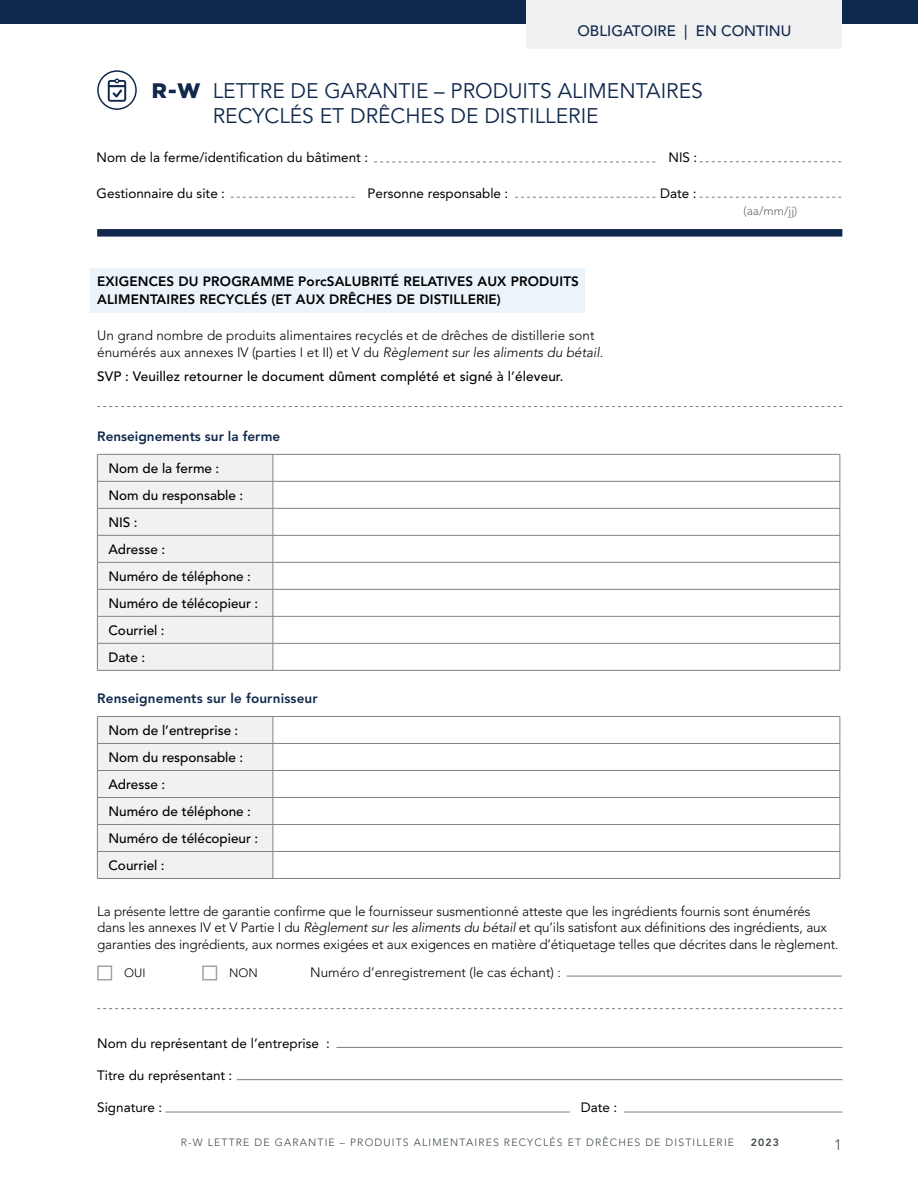
<style>
.page{position:relative;width:918px;height:1188px;background:#fff}
.page>*{position:absolute;margin:0;border:0;box-sizing:border-box;transform-origin:0 0}
.t1{font:21px/25.2px "Avenir LT Pro";color:#10284c}
.t2{font:500 15px "Avenir LT Pro";color:#10284c}
.t3{font:300 15px "Avenir LT Pro";color:#3f494d}
.t4{font:300 13.5px/16.5px "Avenir LT Pro";letter-spacing:-.01em;color:#000}
.t5{font:500 13.5px/27px "Avenir LT Pro";color:#000}
.t6{font:13.5px "Avenir LT Pro";color:#000}
.t7{font:800 13.5px/18px "Avenir LT Pro";letter-spacing:.01em;color:#000}
.t8{font:800 13.5px "Avenir LT Pro";letter-spacing:.01em;color:#10284c}
.t9{font:300 12px "Avenir LT Pro";color:#636466}
.t10{font:300 12px "Avenir LT Pro";color:#000}
.t11{font:300 10.5px "Avenir LT Pro";letter-spacing:.11em;color:#3f494d}
.t12{font:800 10.5px "Avenir LT Pro";color:#3f494d}
.s1{font-family:"Gotham";font-weight:900}
.s2{font-style:italic}
</style>
<div class="page">
<div style="left:0;top:0;width:918px;height:24px;background:#10284c"></div>
<svg style="left:374px;top:162px;width:281px;height:1px"></svg>
<svg style="left:231px;top:197px;width:123px;height:1px"></svg>
<svg style="left:700px;top:161px;width:141px;height:1px"></svg>
<svg style="left:700px;top:197px;width:141px;height:1px"></svg>
<svg style="left:515px;top:197px;width:140px;height:1px"></svg>
<div style="left:97px;top:229px;width:745px;height:8px;background:#10284c"></div>
<div style="left:90px;top:268px;width:495px;height:45px;background:#ebf4fb"></div>
<svg style="left:97px;top:406px;width:745px;height:1px"></svg>
<svg style="left:97px;top:1008px;width:745px;height:1px"></svg>
<hr style="left:273px;top:454px;width:567px;height:1px;background:#808285">
<div style="left:97px;top:454px;width:177px;height:216px;background:#f1f1f2"></div>
<svg style="left:840px;top:455px;width:1px;height:215px"></svg>
<hr style="left:97px;top:481px;width:176px;height:1px;background:#808285">
<hr style="left:273px;top:481px;width:567px;height:1px;background:#808285">
<hr style="left:97px;top:508px;width:176px;height:1px;background:#808285">
<hr style="left:273px;top:508px;width:567px;height:1px;background:#808285">
<hr style="left:97px;top:535px;width:176px;height:1px;background:#808285">
<hr style="left:273px;top:535px;width:567px;height:1px;background:#808285">
<hr style="left:97px;top:562px;width:176px;height:1px;background:#808285">
<hr style="left:273px;top:562px;width:567px;height:1px;background:#808285">
<hr style="left:97px;top:589px;width:176px;height:1px;background:#808285">
<hr style="left:273px;top:589px;width:567px;height:1px;background:#808285">
<hr style="left:97px;top:616px;width:176px;height:1px;background:#808285">
<hr style="left:273px;top:616px;width:567px;height:1px;background:#808285">
<hr style="left:97px;top:643px;width:176px;height:1px;background:#808285">
<hr style="left:97px;top:670px;width:176px;height:1px;background:#808285">
<hr style="left:273px;top:643px;width:567px;height:1px;background:#808285">
<hr style="left:273px;top:670px;width:567px;height:1px;background:#808285">
<hr style="left:273px;top:716px;width:567px;height:1px;background:#808285">
<div style="left:97px;top:716px;width:177px;height:162px;background:#f1f1f2"></div>
<svg style="left:840px;top:717px;width:1px;height:161px"></svg>
<hr style="left:97px;top:743px;width:176px;height:1px;background:#808285">
<hr style="left:273px;top:743px;width:567px;height:1px;background:#808285">
<hr style="left:97px;top:770px;width:176px;height:1px;background:#808285">
<hr style="left:273px;top:770px;width:567px;height:1px;background:#808285">
<hr style="left:97px;top:797px;width:176px;height:1px;background:#808285">
<hr style="left:273px;top:797px;width:567px;height:1px;background:#808285">
<hr style="left:97px;top:824px;width:176px;height:1px;background:#808285">
<hr style="left:273px;top:824px;width:567px;height:1px;background:#808285">
<hr style="left:97px;top:851px;width:176px;height:1px;background:#808285">
<hr style="left:97px;top:878px;width:176px;height:1px;background:#808285">
<hr style="left:273px;top:851px;width:567px;height:1px;background:#808285">
<hr style="left:273px;top:878px;width:567px;height:1px;background:#808285">
<div style="left:97px;top:965px;width:15px;height:15px;border:2px solid #a0a2a4"></div>
<div style="left:202px;top:965px;width:15px;height:15px;border:2px solid #a0a2a4"></div>
<hr style="left:336px;top:1047px;width:506px;height:1px;background:#7a7c80">
<hr style="left:237px;top:1079px;width:605px;height:1px;background:#7a7c80">
<hr style="left:166px;top:1112px;width:404px;height:1px;background:#7a7c80">
<hr style="left:624px;top:1112px;width:218px;height:1px;background:#7a7c80">
<hr style="left:567px;top:976px;width:275px;height:1px;background:#7a7c80">
<svg style="left:108px;top:78px;width:18px;height:24px"></svg>
<div style="left:97px;top:70px;width:40px;height:40px;border:2px solid #10284c;border-radius:50%"></div>
<div style="left:526px;top:0;width:316px;height:49px;background:#f1f1f2"></div>
<p class="t2" style="left:578px;top:22px;width:215px">OBLIGATOIRE | EN CONTINU</p>
<h1 class="t1" style="left:213px;top:79px;width:492px;text-indent:-61px"><span class="s1">R-W</span> LETTRE DE GARANTIE – PRODUITS ALIMENTAIRES<br>RECYCLÉS ET DRÊCHES DE DISTILLERIE</h1>
<p class="t6" style="left:97px;top:149px;width:273px">Nom de la ferme/identification du bâtiment :</p>
<p class="t6" style="left:97px;top:185px;width:130px">Gestionnaire du site :</p>
<p class="t6" style="left:669px;top:149px;width:30px">NIS :</p>
<p class="t6" style="left:368px;top:185px;width:142px">Personne responsable :</p>
<p class="t6" style="left:660px;top:185px;width:38px">Date :</p>
<p class="t7" style="left:97px;top:273px;width:483px">EXIGENCES DU PROGRAMME PorcSALUBRITÉ RELATIVES AUX PRODUITS<br>ALIMENTAIRES RECYCLÉS (ET AUX DRÊCHES DE DISTILLERIE)</p>
<p class="t4" style="left:97px;top:327px;width:508px">Un grand nombre de produits alimentaires recyclés et de drêches de distillerie sont énumérés aux annexes IV (parties I et II) et V du <span class="s2">Règlement sur les aliments du bétail.</span></p>
<p class="t5" style="left:97px;top:363px;width:468px">SVP : Veuillez retourner le document dûment complété et signé à l’éleveur.</p>
<p class="t9" style="left:744px;top:203px;width:55px">(aa/mm/jj)</p>
<p class="t8" style="left:97px;top:428px;width:184px">Renseignements sur la ferme</p>
<p class="t5" style="left:108px;top:455px;width:151px">Nom de la ferme :<br>Nom du responsable :<br>NIS :<br>Adresse :<br>Numéro de téléphone :<br>Numéro de télécopieur :<br>Courriel :<br>Date :</p>
<p class="t8" style="left:97px;top:690px;width:222px">Renseignements sur le fournisseur</p>
<p class="t5" style="left:108px;top:717px;width:151px">Nom de l’entreprise :<br>Nom du responsable :<br>Adresse :<br>Numéro de téléphone :<br>Numéro de télécopieur :<br>Courriel :</p>
<p class="t4" style="left:97px;top:903px;width:743px">La présente lettre de garantie confirme que le fournisseur susmentionné atteste que les ingrédients fournis sont énumérés dans les annexes IV et V Partie I du <span class="s2">Règlement sur les aliments du bétail</span> et qu’ils satisfont aux définitions des ingrédients, aux garanties des ingrédients, aux normes exigées et aux exigences en matière d’étiquetage telles que décrites dans le règlement.</p>
<p class="t10" style="left:124px;top:966px;width:23px">OUI</p>
<p class="t10" style="left:229px;top:966px;width:30px">NON</p>
<p class="t4" style="left:310px;top:965px;width:252px">Numéro d’enregistrement (le cas échant) :</p>
<p class="t6" style="left:97px;top:1035px;width:234px">Nom du représentant de l’entreprise :</p>
<p class="t6" style="left:97px;top:1067px;width:137px">Titre du représentant :</p>
<p class="t6" style="left:97px;top:1100px;width:66px">Signature :</p>
<p class="t6" style="left:581px;top:1100px;width:38px">Date :</p>
<p class="t11" style="left:181px;top:1136px;width:555px">R-W LETTRE DE GARANTIE – PRODUITS ALIMENTAIRES RECYCLÉS ET DRÊCHES DE DISTILLERIE</p>
<p class="t12" style="left:751px;top:1136px;width:30px">2023</p>
<p class="t3" style="left:834px;top:1136px;width:9px">1</p>
</div>
